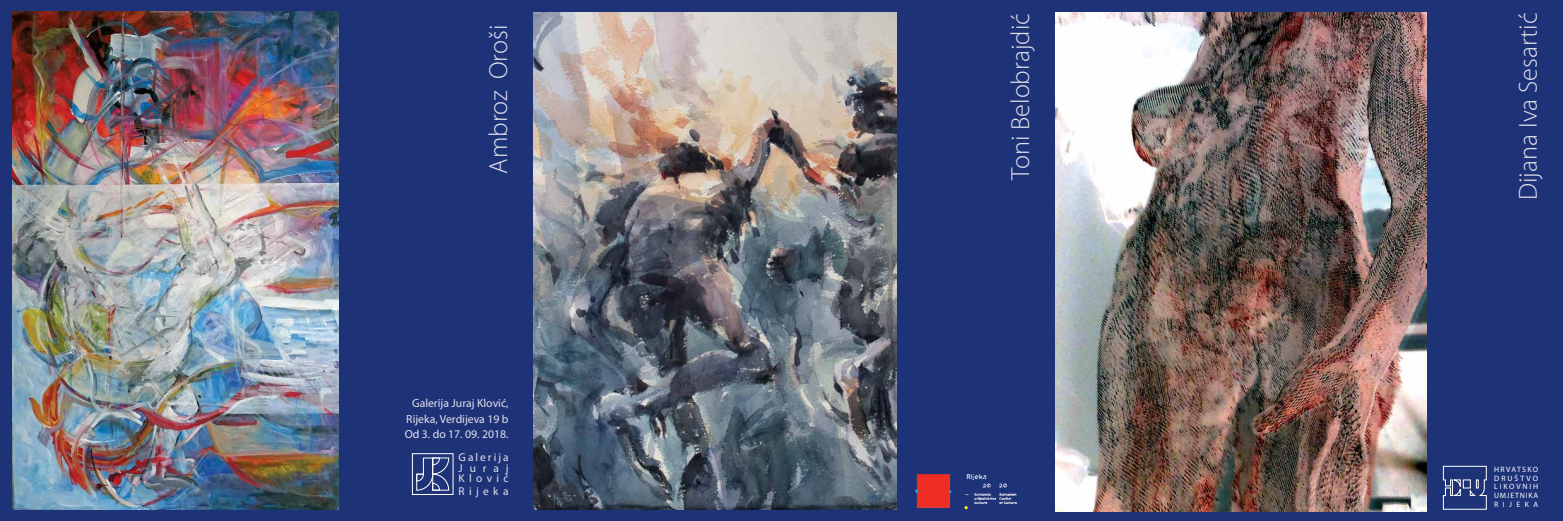
<style>
.page{position:relative;width:1563px;height:521px;background:#1e3278}
.page>*{position:absolute;margin:0;border:0;box-sizing:border-box;transform-origin:0 0}
.t1{font:300 26.25px "Myriad Pro";color:#e1e0eb}
.t2{font:11.72px/15.8px "Myriad Pro";color:#e1e0eb;text-align:justify}
.t3{font:11.38px/10.6px "Myriad Pro";letter-spacing:.38em;color:#e1e0eb;text-align:justify}
.t4{font:7.79px/8.8px "Myriad Pro";letter-spacing:.235em;color:#fff;text-align:justify}
</style>
<div class="page">
<div style="left:412px;top:453px;width:41px;height:42px;border:1px solid #fff"></div>
<svg style="left:416px;top:458px;width:33px;height:32px"></svg>
<svg style="left:1442px;top:466px;width:45px;height:44px"></svg>
<img style="left:915px;top:474px;width:102px;height:36px">
<img style="left:1055px;top:13px;width:371px;height:498px">
<img style="left:533px;top:12px;width:363px;height:497px">
<img style="left:12px;top:12px;width:327px;height:497px">
<h1 class="t1" style="left:483px;top:174px;width:150px;rotate:-90deg">Ambroz Oroši</h1>
<p class="t2" style="left:405px;top:395px;width:105px;text-indent:7px">Galerija Juraj Klović, Rijeka, Verdijeva 19 b Od 3. do 17. 09. 2018.</p>
<p class="t3" style="left:458px;top:452px;width:51px">Galerija Juraj Klović</p>
<p class="t3" style="left:458px;top:486px;width:51px">Rijeka</p>
<h1 class="t1" style="left:1004px;top:180px;width:168px;rotate:-90deg">Toni Belobrajdić</h1>
<h1 class="t1" style="left:1512px;top:200px;width:189px;rotate:-90deg">Dijana Iva Sesartić</h1>
<p class="t4" style="left:1494px;top:465px;width:45px">HRVATSKO DRUŠTVO LIKOVNIH UMJETNIKA RIJEKA</p>
</div>
